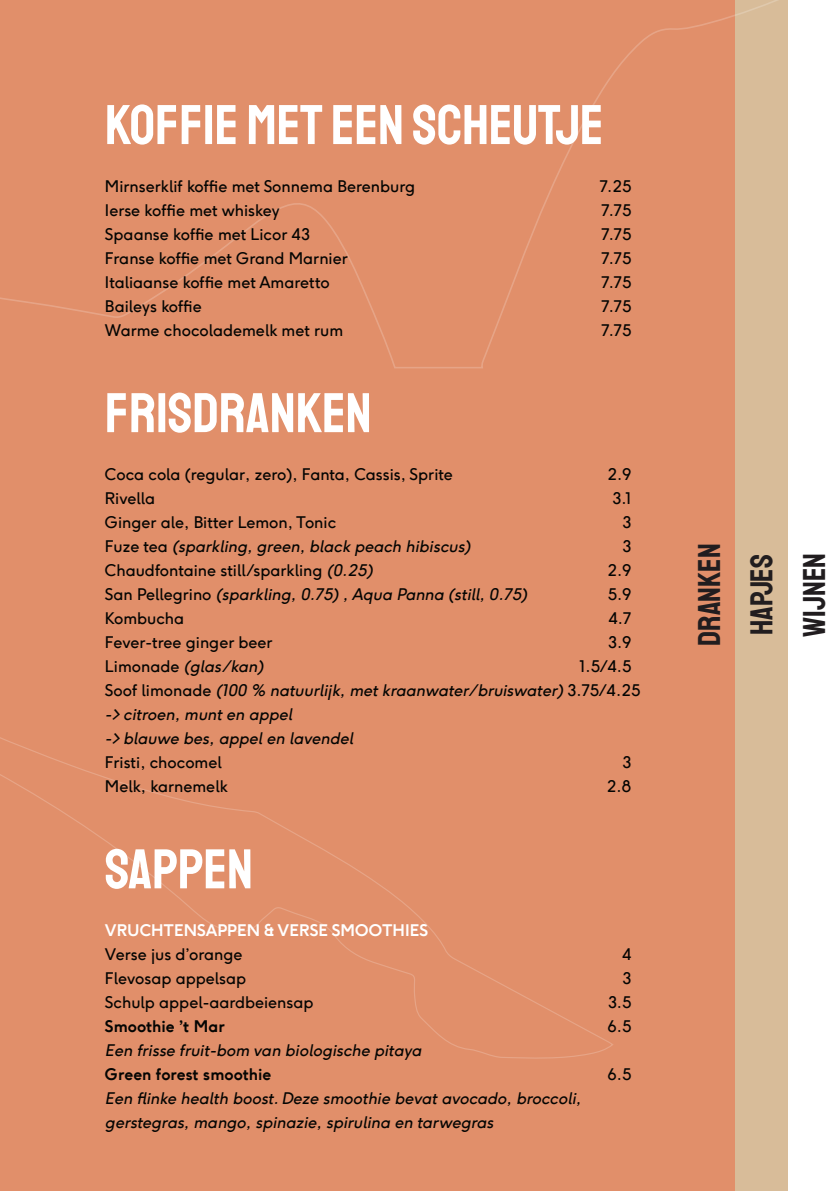
<style>
.page{position:relative;width:840px;height:1191px;background:#fff}
.page>*{position:absolute;margin:0;border:0;box-sizing:border-box;transform-origin:0 0}
.t1{font:56px "Staatliches";color:#fff}
.t2{font:32px "Staatliches";color:#211d1f}
.t3{font:16px "F37 Ginger";color:#040503}
.t4{font:italic 16px "F37 Ginger";color:#040503}
.t5{font:700 16px "F37 Ginger";color:#040503}
.t6{font:700 16px "F37 Ginger";color:#fff}
.s1{font-style:normal}
.s2{font-style:italic}
</style>
<div class="page">
<div style="left:734px;top:0;width:53px;height:1191px;background:#d8bc99"></div>
<div style="left:0;top:0;width:734px;height:1191px;background:#e18f6a"></div>
<svg style="left:0;top:0;width:788px;height:370px"></svg>
<svg style="left:0;top:737px;width:613px;height:322px"></svg>
<p class="t1" style="left:105px;top:88px;width:499px">KOFFIE MET EEN SCHEUTJE</p>
<p class="t3" style="left:105px;top:176px;width:311px">Mirnserklif koffie met Sonnema Berenburg</p>
<p class="t3" style="left:599px;top:176px;width:33px">7.25</p>
<p class="t3" style="left:105px;top:200px;width:176px">Ierse koffie met whiskey</p>
<p class="t3" style="left:601px;top:200px;width:32px">7.75</p>
<p class="t3" style="left:105px;top:224px;width:207px">Spaanse koffie met Licor 43</p>
<p class="t3" style="left:601px;top:224px;width:32px">7.75</p>
<p class="t3" style="left:105px;top:248px;width:244px">Franse koffie met Grand Marnier</p>
<p class="t3" style="left:601px;top:248px;width:32px">7.75</p>
<p class="t3" style="left:105px;top:272px;width:226px">Italiaanse koffie met Amaretto</p>
<p class="t3" style="left:601px;top:272px;width:32px">7.75</p>
<p class="t3" style="left:105px;top:296px;width:98px">Baileys koffie</p>
<p class="t3" style="left:601px;top:296px;width:32px">7.75</p>
<p class="t3" style="left:105px;top:320px;width:239px">Warme chocolademelk met rum</p>
<p class="t3" style="left:601px;top:320px;width:32px">7.75</p>
<p class="t1" style="left:105px;top:376px;width:268px">FRISDRANKEN</p>
<p class="t3" style="left:105px;top:464px;width:349px">Coca cola (regular, zero), Fanta, Cassis, Sprite</p>
<p class="t3" style="left:607px;top:464px;width:25px">2.9</p>
<p class="t3" style="left:105px;top:488px;width:52px">Rivella</p>
<p class="t3" style="left:611px;top:488px;width:21px">3.1</p>
<p class="t3" style="left:105px;top:512px;width:232px">Ginger ale, Bitter Lemon, Tonic</p>
<p class="t3" style="left:621px;top:512px;width:11px">3</p>
<p class="t4" style="left:105px;top:536px;width:370px"><span class="s1">F u z e t e a</span> (sparkling,green,black peach hibiscus)</p>
<p class="t3" style="left:621px;top:536px;width:11px">3</p>
<p class="t3" style="left:105px;top:560px;width:272px">Chaudfontaine still/sparkling <span class="s2">(0.25)</span></p>
<p class="t3" style="left:607px;top:560px;width:25px">2.9</p>
<p class="t4" style="left:105px;top:584px;width:427px"><span class="s1">S a n Pe l l e g r i n o</span> (sparkling,0.75),Aqua Panna (still,0.75)</p>
<p class="t3" style="left:607px;top:584px;width:25px">5.9</p>
<p class="t3" style="left:105px;top:608px;width:81px">Kombucha</p>
<p class="t3" style="left:608px;top:608px;width:25px">4.7</p>
<p class="t3" style="left:105px;top:632px;width:169px">Fever-tree ginger beer</p>
<p class="t3" style="left:607px;top:632px;width:25px">3.9</p>
<p class="t4" style="left:105px;top:656px;width:163px"><span class="s1">Li m o n a d e</span> (glas/kan)</p>
<p class="t3" style="left:579px;top:656px;width:53px">1.5 /4.5</p>
<p class="t4" style="left:105px;top:680px;width:537px"><span class="s1">S o o f l i m o n a d e</span> (100 % natuurlijk,metkraanwater/bruiswater)<span class="s1">3 . 7 5 /4 . 2 5</span></p>
<p class="t4" style="left:105px;top:704px;width:192px">-&gt; citroen,munten appel</p>
<p class="t4" style="left:105px;top:728px;width:253px">-&gt; blauwe bes,appelen lavendel</p>
<p class="t3" style="left:105px;top:752px;width:118px">Fristi, chocomel</p>
<p class="t3" style="left:621px;top:752px;width:11px">3</p>
<p class="t3" style="left:105px;top:776px;width:124px">Melk, karnemelk</p>
<p class="t3" style="left:607px;top:776px;width:26px">2.8</p>
<p class="t1" style="left:105px;top:832px;width:149px">SAPPEN</p>
<p class="t6" style="left:105px;top:920px;width:324px">VRUCHTENSAPPEN &amp; VERSE SMOOTHIES</p>
<p class="t3" style="left:105px;top:944px;width:139px">Verse jus d’orange</p>
<p class="t3" style="left:621px;top:944px;width:11px">4</p>
<p class="t3" style="left:105px;top:968px;width:143px">Flevosap appelsap</p>
<p class="t3" style="left:621px;top:968px;width:11px">3</p>
<p class="t3" style="left:105px;top:992px;width:210px">Schulp appel-aardbeiensap</p>
<p class="t3" style="left:607px;top:992px;width:25px">3.5</p>
<p class="t5" style="left:105px;top:1016px;width:121px">Smoothie ’t Mar</p>
<p class="t3" style="left:607px;top:1016px;width:25px">6.5</p>
<p class="t4" style="left:105px;top:1040px;width:321px">Een frisse fruit-bom van biologische pitaya</p>
<p class="t5" style="left:105px;top:1064px;width:168px">Green forest smoothie</p>
<p class="t3" style="left:607px;top:1064px;width:25px">6.5</p>
<p class="t4" style="left:105px;top:1088px;width:481px">Een flinke health boost.Deze smoothie bevatavocado,broccoli,</p>
<p class="t4" style="left:105px;top:1112px;width:393px">gerstegras,mango,spinazie,spirulina en tarwegras</p>
<p class="t2" style="left:687px;top:646px;width:104px;rotate:-90deg">DRANKEN</p>
<p class="t2" style="left:739px;top:635px;width:82px;rotate:-90deg">HAPJES</p>
<p class="t2" style="left:792px;top:636px;width:85px;rotate:-90deg">WIJNEN</p>
</div>
